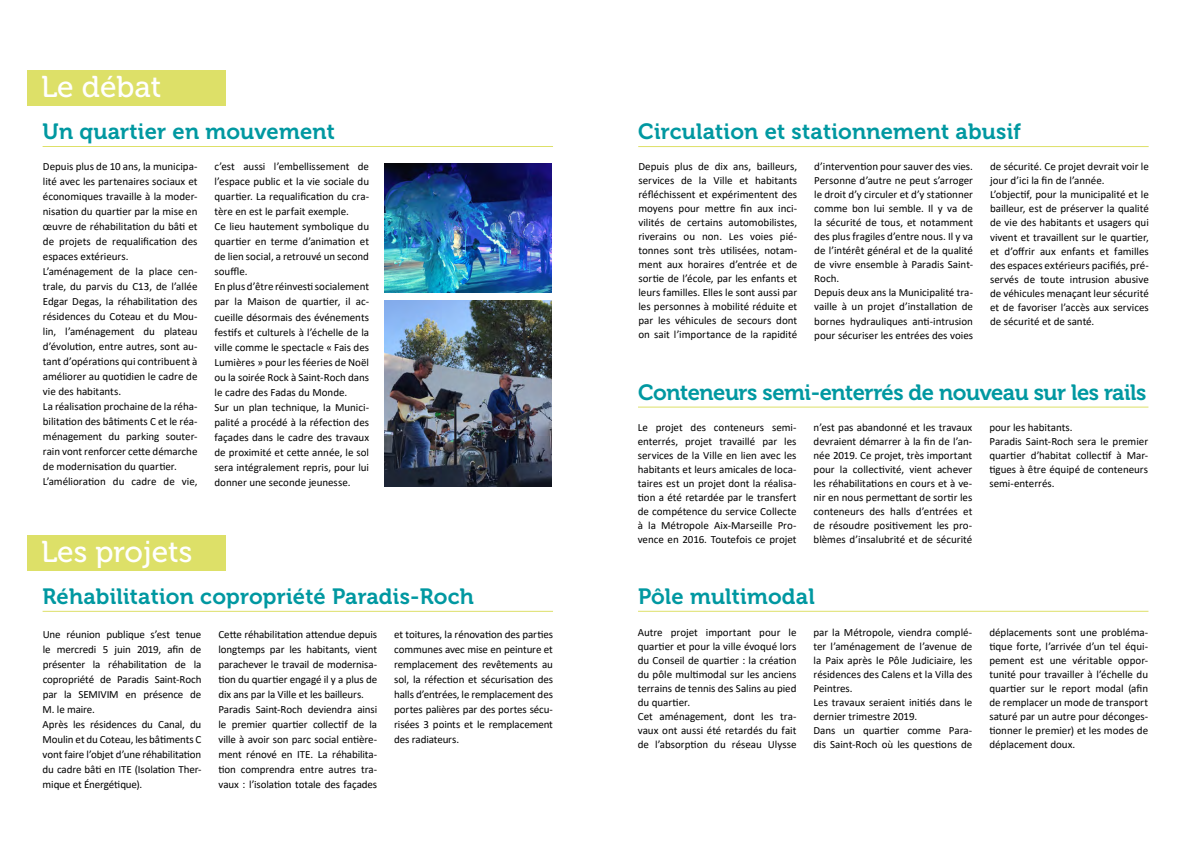
<style>
.page{position:relative;width:1191px;height:842px;background:#fff}
.page>*{position:absolute;margin:0;border:0;box-sizing:border-box;transform-origin:0 0}
.t1{font:30px "Museo 500";color:#fff}
.t2{font:22px "Museo 700";letter-spacing:.01em;color:#0098a1}
.t3{font:22px "Museo 700";letter-spacing:-.02em;color:#0098a1}
.t4{font:11px/14px "Calibri";letter-spacing:-.005em;color:#000}
</style>
<div class="page">
<div style="left:28px;top:535px;width:198px;height:36px;background:#dde068"></div>
<div style="left:28px;top:70px;width:198px;height:36px;background:#dde068"></div>
<hr style="left:638px;top:146px;width:510px;height:1px;background:#dde068">
<hr style="left:638px;top:407px;width:510px;height:1px;background:#dde068">
<hr style="left:638px;top:611px;width:510px;height:1px;background:#dde068">
<hr style="left:43px;top:611px;width:510px;height:1px;background:#dde068">
<hr style="left:43px;top:146px;width:510px;height:1px;background:#dde068">
<img style="left:384px;top:163px;width:167px;height:129px">
<img style="left:384px;top:300px;width:167px;height:186px">
<h1 class="t1" style="left:41px;top:70px;width:122px">Le débat</h1>
<h2 class="t2" style="left:43px;top:119px;width:294px">Un quartier en mouvement</h2>
<p class="t4" style="left:43px;top:159px;width:156px;line-height:15px">Depuis plus de 10 ans, la municipa&shy;lité avec les partenaires sociaux et économiques travaille à la moder&shy;nisation du quartier par la mise en œuvre de réhabilitation du bâti et de projets de requalification des espaces extérieurs.<br>L’aménagement de la place cen&shy;trale, du parvis du C13, de l’allée<br>Edgar Degas, la réhabilitation des résidences du Coteau et du Mou&shy;lin, l’aménagement du plateau d’évolution, entre autres, sont au&shy;tant d’opérations qui contribuent à améliorer au quotidien le cadre de vie des habitants.<br>La réalisation prochaine de la réha&shy;bilitation des bâtiments C et le réa&shy;ménagement du parking souter&shy;rain vont renforcer cette démarche de modernisation du quartier.<br>L’amélioration du cadre de vie,</p>
<p class="t4" style="left:214px;top:159px;width:156px;line-height:15px">c’est aussi l’embellissement de l’espace public et la vie sociale du quartier. La requalification du cra&shy;tère en est le parfait exemple.<br>Ce lieu hautement symbolique du quartier en terme d’animation et de lien social, a retrouvé un second souffle.<br>En plus d’être réinvesti socialement par la Maison de quartier, il ac&shy;cueille désormais des événements festifs et culturels à l’échelle de la ville comme le spectacle « Fais des<br>Lumières » pour les féeries de Noël ou la soirée Rock à Saint-Roch dans le cadre des Fadas du Monde.<br>Sur un plan technique, la Munici&shy;palité a procédé à la réfection des façades dans le cadre des travaux de proximité et cette année, le sol sera intégralement repris, pour lui donner une seconde jeunesse.</p>
<h1 class="t1" style="left:41px;top:535px;width:153px">Les projets</h1>
<h2 class="t2" style="left:43px;top:584px;width:433px">Réhabilitation copropriété Paradis-Roch</h2>
<p class="t4" style="left:43px;top:627px;width:160px;line-height:15px">U ne réunion publique s’est tenue le mercredi 5 juin 2019, afin de présenter la réhabilitation de la copropriété de Paradis Saint-Roch par la SEMIVI M en présence de<br>M. le maire.<br>Après les résidences du Canal, du<br>Moulin et du Coteau, les bâtiments C vont faire l’objet d’une réhabilitation du cadre bâti en ITE (Isolation Ther&shy;mique et Énergétique).</p>
<p class="t4" style="left:218px;top:627px;width:160px;line-height:15px">Cette réhabilitation attendue depuis longtemps par les habitants, vient parachever le travail de modernisa&shy;tion du quartier engagé il y a plus de dix ans par la Ville et les bailleurs.<br>Paradis Saint-Roch deviendra ainsi le premier quartier collectif de la ville à avoir son parc social entière&shy;ment rénové en ITE. La réhabilita&shy;tion comprendra entre autres tra&shy;vaux : l’isolation totale des façades</p>
<p class="t4" style="left:394px;top:627px;width:160px;line-height:15px;text-align:justify">et toitures, la rénovation des parties communes avec mise en peinture et remplacement des revêtements au sol, la réfection et sécurisation des halls d’entrées, le remplacement des portes palières par des portes sécu&shy;risées 3 points et le remplacement des radiateurs.</p>
<h2 class="t2" style="left:638px;top:119px;width:384px">Circulation et stationnement abusif</h2>
<p class="t4" style="left:638px;top:159px;width:160px;text-align:justify">Depuis plus de dix ans, bailleurs, services de la Ville et habitants réfléchissent et expérimentent des moyens pour mettre fin aux inci&shy;vilités de certains automobilistes, riverains ou non. Les voies pié&shy;tonnes sont très utilisées, notam&shy;ment aux horaires d’entrée et de sortie de l’école, par les enfants et leurs familles. Elles le sont aussi par les personnes à mobilité réduite et par les véhicules de secours dont on sait l’importance de la rapidité</p>
<p class="t4" style="left:814px;top:159px;width:160px">d’intervention pour sauver des vies.<br>Personne d’autre ne peut s’arroger le droit d’y circuler et d’y stationner comme bon lui semble. I l y va de la sécurité de tous, et notamment des plus fragiles d’entre nous. I l y va de l’intérêt général et de la qualité de vivre ensemble à Paradis Saint-Roch.<br>Depuis deux ans la Municipalité tra&shy;vaille à un projet d’installation de bornes hydrauliques anti-intrusion pour sécuriser les entrées des voies</p>
<p class="t4" style="left:990px;top:160px;width:160px">de sécurité. Ce projet devrait voir le jour d’ici la fin de l’année.<br>L’objectif, pour la municipalité et le bailleur, est de préserver la qualité de vie des habitants et usagers qui vivent et travaillent sur le quartier, et d’offrir aux enfants et familles des espaces extérieurs pacifiés, pré&shy;servés de toute intrusion abusive de véhicules menaçant leur sécurité et de favoriser l’accès aux services de sécurité et de santé.</p>
<h2 class="t3" style="left:638px;top:380px;width:510px">Conteneurs semi-enterrés de nouveau sur les rails</h2>
<p class="t4" style="left:638px;top:420px;width:160px;text-align:justify">Le projet des conteneurs semi&shy;enterrés, projet travaillé par les services de la Ville en lien avec les habitants et leurs amicales de loca&shy;taires est un projet dont la réalisa&shy;tion a été retardée par le transfert de compétence du service Collecte à la Métropole Aix-Marseille Pro&shy;vence en 2016. Toutefois ce projet</p>
<p class="t4" style="left:813px;top:420px;width:160px;text-align:justify">n’est pas abandonné et les travaux devraient démarrer à la fin de l’an&shy;née 2019. Ce projet, très important pour la collectivité, vient achever les réhabilitations en cours et à ve&shy;nir en nous permettant de sortir les conteneurs des halls d’entrées et de résoudre positivement les pro&shy;blèmes d’insalubrité et de sécurité</p>
<p class="t4" style="left:989px;top:420px;width:160px">pour les habitants.<br>Paradis Saint-Roch sera le premier quartier d’habitat collectif à Mar&shy;tigues à être équipé de conteneurs semi-enterrés.</p>
<h2 class="t2" style="left:638px;top:584px;width:178px">Pôle multimodal</h2>
<p class="t4" style="left:638px;top:625px;width:160px">Autre projet important pour le quartier et pour la ville évoqué lors du Conseil de quartier : la création du pôle multimodal sur les anciens terrains de tennis des Salins au pied du quartier.<br>Cet aménagement, dont les tra&shy;vaux ont aussi été retardés du fait de l’absorption du réseau Ulysse</p>
<p class="t4" style="left:813px;top:625px;width:160px">par la Métropole, viendra complé&shy;ter l’aménagement de l’avenue de la Paix après le Pôle Judiciaire, les résidences des Calens et la Villa des<br>Peintres.<br>Les travaux seraient initiés dans le dernier trimestre 2019.<br>Dans un quartier comme Para&shy;dis Saint-Roch où les questions de</p>
<p class="t4" style="left:989px;top:625px;width:160px;text-align:justify">déplacements sont une probléma&shy;tique forte, l’arrivée d’un tel équi&shy;pement est une véritable oppor&shy;tunité pour travailler à l’échelle du quartier sur le report modal (afin de remplacer un mode de transport saturé par un autre pour déconges&shy;tionner le premier) et les modes de déplacement doux.</p>
</div>
